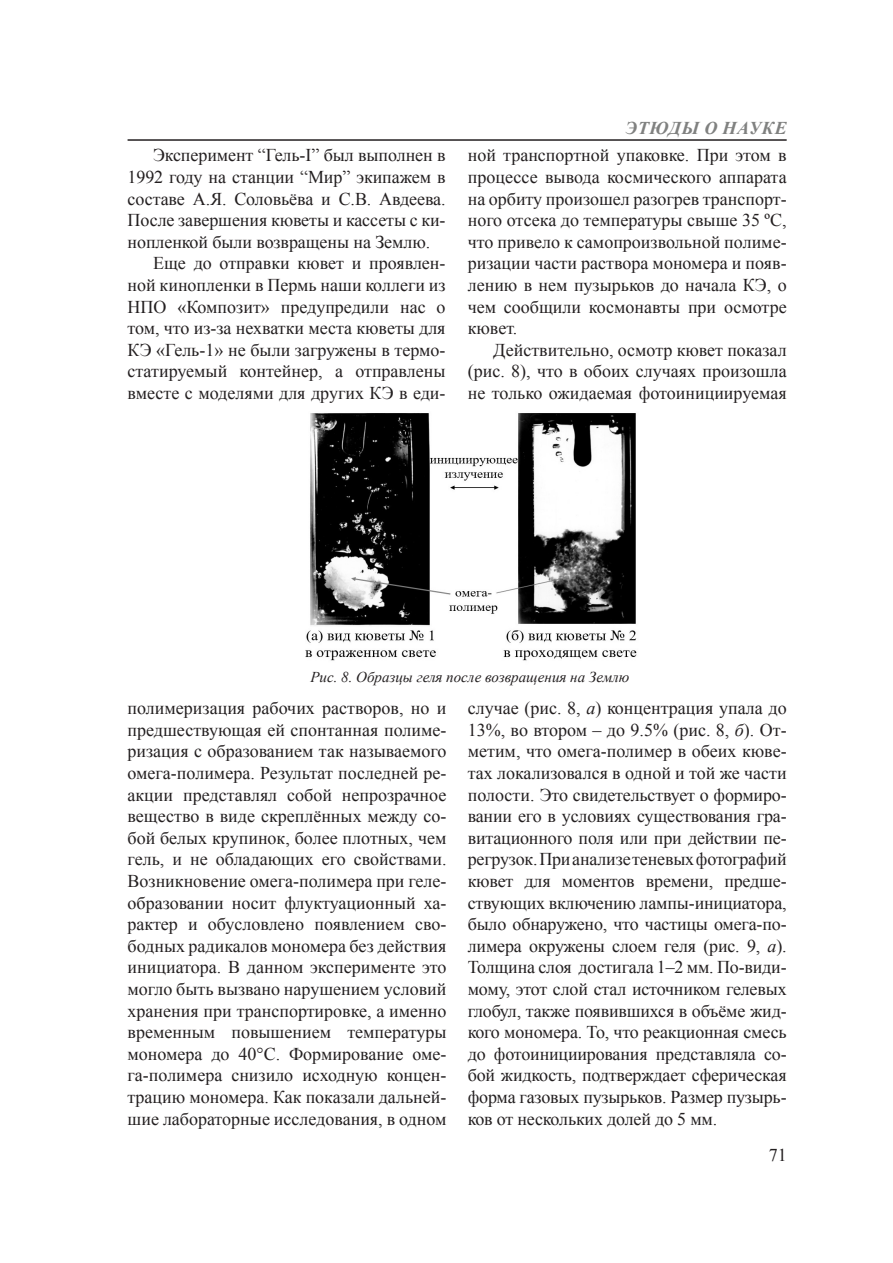
<style>
.page{position:relative;width:893px;height:1263px;background:#fff}
.page>*{position:absolute;margin:0;border:0;box-sizing:border-box;transform-origin:0 0}
.Основной_текст{font:18px/21.6px "Times New Roman";color:#231f20;text-align:justify}
.t1{font:italic 700 18px "Times New Roman";letter-spacing:.035em;color:#808180}
.Рис__подпись{font:italic 15px "Times New Roman";color:#231f20}
.s1{font-style:italic}
</style>
<div class="page">
<hr style="left:128px;top:139px;width:659px;height:2px;background:#231f20">
<img style="left:305px;top:413px;width:332px;height:248px">
<p class="Основной_текст" style="left:128px;top:144px;width:320px;text-indent:26px">Эксперимент “Гель-I” был выполнен в 1992 году на станции “Мир” экипажем в составе А.Я. Соловьёва и С.В. Авдеева.<br>После завершения кюветы и кассеты с ки&shy;нопленкой были возвращены на Землю.</p>
<p class="Основной_текст" style="left:128px;top:252px;width:320px;text-indent:26px">Еще до отправки кювет и проявлен&shy;ной кинопленки в Пермь наши коллеги из НПО «Композит» предупредили нас о том, что из-за нехватки места кюветы для КЭ «Гель-1» не были загружены в термо&shy;статируемый контейнер, а отправлены вместе с моделями для других КЭ в еди-</p>
<p class="t1" style="left:625px;top:116px;width:163px">ЭТЮДЫ О НАУКЕ</p>
<p class="Основной_текст" style="left:468px;top:144px;width:320px">ной транспортной упаковке. При этом в процессе вывода космического аппарата на орбиту произошел разогрев транспорт&shy;ного отсека до температуры свыше 35 ºС, что привело к самопроизвольной полиме&shy;ризации части раствора мономера и появ&shy;лению в нем пузырьков до начала КЭ, о чем сообщили космонавты при осмотре кювет.</p>
<p class="Основной_текст" style="left:468px;top:338px;width:320px;text-indent:26px">Действительно, осмотр кювет показал (рис. 8), что в обоих случаях произошла не только ожидаемая фотоинициируемая</p>
<p class="Рис__подпись" style="left:310px;top:666px;width:320px">Рис. 8. Образцы геля после возвращения на Землю</p>
<p class="Основной_текст" style="left:128px;top:697px;width:320px">полимеризация рабочих растворов, но и предшествующая ей спонтанная полиме&shy;ризация с образованием так называемого омега-полимера. Результат последней ре&shy;акции представлял собой непрозрачное вещество в виде скреплённых между со&shy;бой белых крупинок, более плотных, чем гель, и не обладающих его свойствами.<br>Возникновение омега-полимера при геле&shy;образовании носит флуктуационный ха&shy;рактер и обусловлено появлением сво&shy;бодных радикалов мономера без действия инициатора. В данном эксперименте это могло быть вызвано нарушением условий хранения при транспортировке, а именно временным повышением температуры мономера до 40°С. Формирование оме&shy;га-полимера снизило исходную концен&shy;трацию мономера. Как показали дальней&shy;шие лабораторные исследования, в одном</p>
<p class="Основной_текст" style="left:468px;top:697px;width:320px">случае (рис. 8, <span class="s1">а</span>) концентрация упала до 13%, во втором – до 9.5% (рис. 8, <span class="s1">б</span>). От&shy;метим, что омега-полимер в обеих кюве&shy;тах локализовался в одной и той же части полости. Это свидетельствует о формиро&shy;вании его в условиях существования гра&shy;витационного поля или при действии пе&shy;регрузок. При анализе теневых фотографий кювет для моментов времени, предше&shy;ствующих включению лампы-инициатора, было обнаружено, что частицы омега-по&shy;лимера окружены слоем геля (рис. 9, <span class="s1">а</span>).<br>Толщина слоя достигала 1–2 мм. По-види&shy;мому, этот слой стал источником гелевых глобул, также появившихся в объёме жид&shy;кого мономера. То, что реакционная смесь до фотоинициирования представляла со&shy;бой жидкость, подтверждает сферическая форма газовых пузырьков. Размер пузырь&shy;ков от нескольких долей до 5 мм.</p>
<p class="Основной_текст" style="left:769px;top:1143px;width:19px">71</p>
</div>
